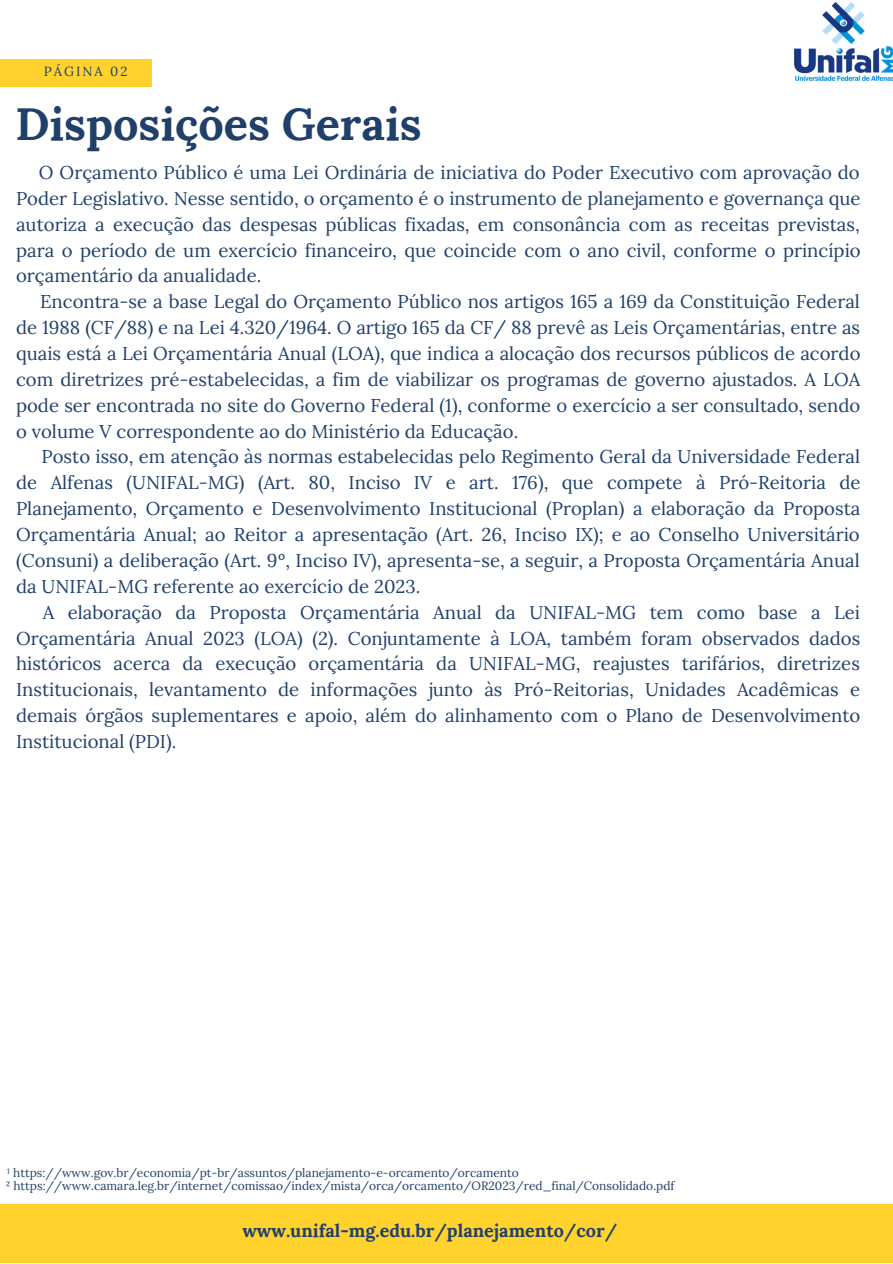
<style>
.page{position:relative;width:893px;height:1264px;background:#fff}
.page>*{position:absolute;margin:0;border:0;box-sizing:border-box;transform-origin:0 0}
.t1{font:700 45px "Lora";color:#20406a}
.t2{font:18.45px/25.8px "Lora";color:#20406a;text-align:justify}
.t3{font:700 18px "Lora";color:#20406a}
.t4{font:13.2px "Lora";letter-spacing:.15em;color:#20406a}
.t5{font:12px "Lora";color:#20406a}
</style>
<div class="page">
<div style="left:0;top:1204px;width:892px;height:58px;background:#ffd22e"></div>
<div style="left:0;top:59px;width:151px;height:27px;background:#ffd22e"></div>
<img style="left:794px;top:2px;width:98px;height:79px">
<p class="t4" style="left:44px;top:63px;width:85px">PÁGINA 02</p>
<p class="t1" style="left:15px;top:95px;width:407px">Disposições Gerais</p>
<p class="t2" style="left:16px;top:159px;width:846px;text-indent:23px">O Orçamento Público é uma Lei Ordinária de iniciativa do Poder Executivo com aprovação do Poder Legislativo. Nesse sentido, o orçamento é o instrumento de planejamento e governança que autoriza a execução das despesas públicas fixadas, em consonância com as receitas previstas, para o período de um exercício financeiro, que coincide com o ano civil, conforme o princípio orçamentário da anualidade.</p>
<p class="t2" style="left:16px;top:288px;width:845px;text-indent:24px">Encontra-se a base Legal do Orçamento Público nos artigos 165 a 169 da Constituição Federal de 1988 (CF/88) e na Lei 4.320/1964. O artigo 165 da CF/ 88 prevê as Leis Orçamentárias, entre as quais está a Lei Orçamentária Anual (LOA), que indica a alocação dos recursos públicos de acordo com diretrizes pré-estabelecidas, a fim de viabilizar os programas de governo ajustados. A LOA pode ser encontrada no site do Governo Federal (1), conforme o exercício a ser consultado, sendo o volume V correspondente ao do Ministério da Educação.</p>
<p class="t2" style="left:16px;top:444px;width:845px;text-indent:25px">Posto isso, em atenção às normas estabelecidas pelo Regimento Geral da Universidade Federal de Alfenas (UNIFAL-MG) (Art. 80, Inciso IV e art. 176), que compete à Pró-Reitoria de Planejamento, Orçamento e Desenvolvimento Institucional (Proplan) a elaboração da Proposta Orçamentária Anual; ao Reitor a apresentação (Art. 26, Inciso IX); e ao Conselho Universitário (Consuni) a deliberação (Art. 9º, Inciso IV), apresenta-se, a seguir, a Proposta Orçamentária Anual da UNIFAL-MG referente ao exercício de 2023.</p>
<p class="t2" style="left:16px;top:599px;width:845px;text-indent:27px">A elaboração da Proposta Orçamentária Anual da UNIFAL-MG tem como base a Lei Orçamentária Anual 2023 (LOA) (2). Conjuntamente à LOA, também foram observados dados históricos acerca da execução orçamentária da UNIFAL-MG, reajustes tarifários, diretrizes Institucionais, levantamento de informações junto às Pró-Reitorias, Unidades Acadêmicas e demais órgãos suplementares e apoio, além do alinhamento com o Plano de Desenvolvimento Institucional (PDI).</p>
<p class="t5" style="left:7px;top:1164px;width:513px">¹ https://www.gov.br/economia/pt-br/assuntos/planejamento-e-orcamento/orcamento</p>
<p class="t5" style="left:6px;top:1178px;width:670px">² https://www.camara.leg.br/internet/comissao/index/mista/orca/orcamento/OR2023/red_final/Consolidado.pdf</p>
<p class="t3" style="left:242px;top:1219px;width:376px">www.unifal-mg.edu.br/planejamento/cor/</p>
</div>
